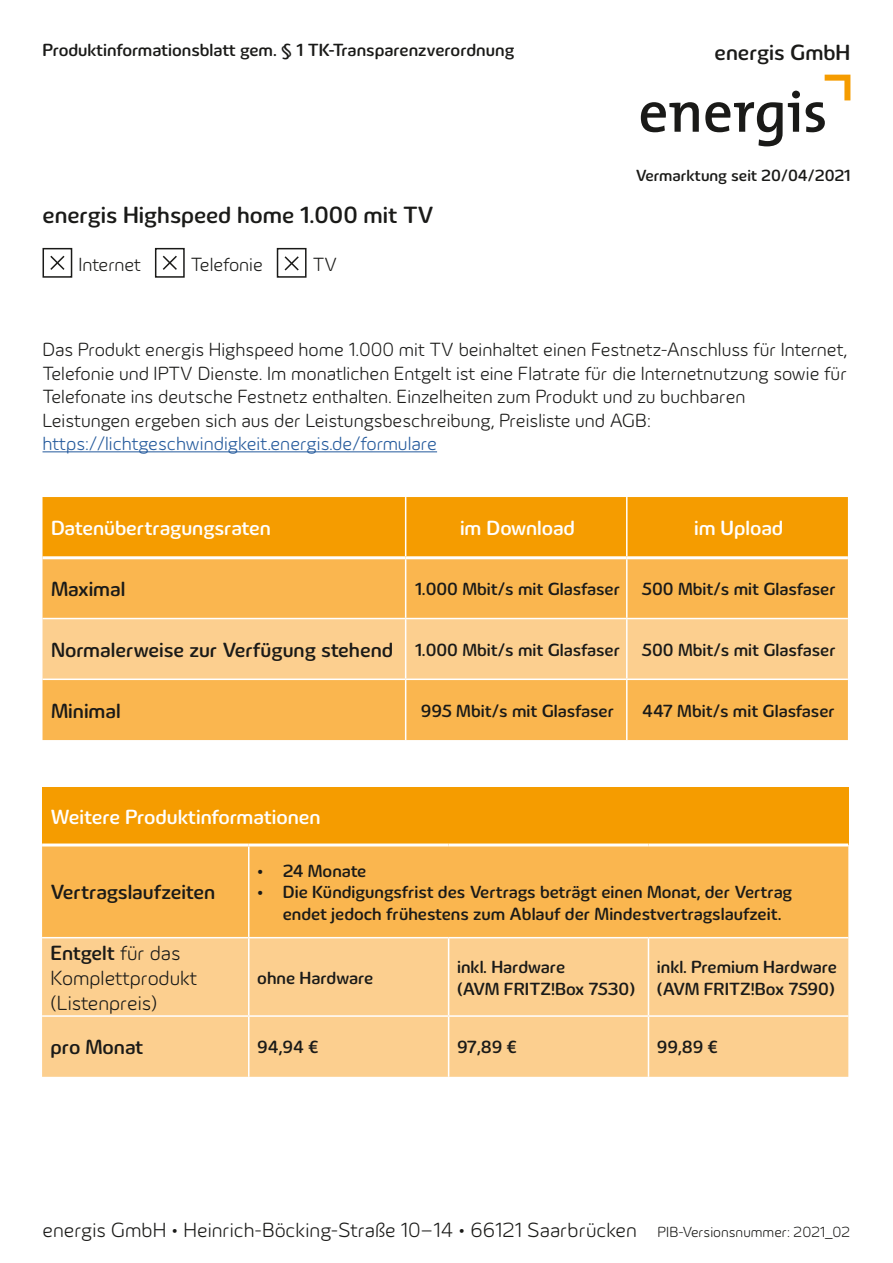
<style>
.page{position:relative;width:893px;height:1263px;background:#fff}
.page>*{position:absolute;margin:0;border:0;box-sizing:border-box;transform-origin:0 0}
.t1{font:500 24px "Innogy";color:#1a1a18}
.t2{font:500 22.5px "Innogy";color:#1a1a18}
.t3{font:300 21px/25.2px "Innogy";color:#1a1a18}
.t4{font:500 21px "Innogy";color:#fff}
.t5{font:500 21px "Innogy";color:#1a1a18}
.t6{font:300 19.5px/23.4px "Innogy";color:#1a1a18}
.t7{font:300 19.5px "Innogy";color:#245a9c}
.t8{font:300 19.5px "Innogy";letter-spacing:-.02em;color:#1a1a18}
.t9{font:500 18px/21.6px "Innogy";color:#1a1a18}
.t10{font:500 16.5px "Innogy";color:#1a1a18}
.s1{font-size:21px}
.s2{font-weight:500}
.s3{font-size:15px}
</style>
<div class="page">
<svg style="left:641px;top:75px;width:209px;height:71px"></svg>
<hr style="left:43px;top:451px;width:394px;height:1px;background:#245a9c">
<div style="left:43px;top:248px;width:29px;height:30px;border:2px solid #1a1a18"></div>
<div style="left:155px;top:248px;width:30px;height:30px;border:2px solid #1a1a18"></div>
<div style="left:277px;top:248px;width:30px;height:30px;border:2px solid #1a1a18"></div>
<svg style="left:50px;top:255px;width:15px;height:15px"></svg>
<svg style="left:162px;top:255px;width:15px;height:15px"></svg>
<svg style="left:284px;top:256px;width:15px;height:15px"></svg>
<div style="left:43px;top:497px;width:805px;height:59px;background:#f59c00"></div>
<div style="left:43px;top:559px;width:805px;height:181px;background:#fab64f"></div>
<div style="left:43px;top:619px;width:805px;height:59px;background:#fccf8f"></div>
<hr style="left:405px;top:497px;width:1px;height:59px;background:#fff">
<hr style="left:626px;top:497px;width:1px;height:59px;background:#fff">
<hr style="left:405px;top:559px;width:1px;height:59px;background:#fff">
<hr style="left:626px;top:559px;width:1px;height:59px;background:#fff">
<hr style="left:43px;top:618px;width:363px;height:1px;background:#fff">
<hr style="left:406px;top:618px;width:221px;height:1px;background:#fff">
<hr style="left:405px;top:619px;width:1px;height:59px;background:#fff">
<hr style="left:627px;top:618px;width:221px;height:1px;background:#fff">
<hr style="left:626px;top:619px;width:1px;height:59px;background:#fff">
<hr style="left:405px;top:680px;width:1px;height:60px;background:#fff">
<hr style="left:626px;top:680px;width:1px;height:60px;background:#fff">
<hr style="left:43px;top:678px;width:363px;height:2px;background:#fff">
<hr style="left:406px;top:678px;width:221px;height:2px;background:#fff">
<hr style="left:627px;top:678px;width:221px;height:2px;background:#fff">
<div style="left:42px;top:787px;width:806px;height:58px;background:#f59c00"></div>
<div style="left:42px;top:846px;width:806px;height:91px;background:#fab64f"></div>
<div style="left:42px;top:938px;width:806px;height:139px;background:#fccf8f"></div>
<hr style="left:248px;top:846px;width:1px;height:91px;background:#fff">
<hr style="left:248px;top:938px;width:1px;height:77px;background:#fff">
<hr style="left:448px;top:938px;width:1px;height:77px;background:#fff">
<hr style="left:248px;top:1017px;width:1px;height:60px;background:#fff">
<hr style="left:448px;top:1017px;width:1px;height:60px;background:#fff">
<hr style="left:648px;top:938px;width:1px;height:77px;background:#fff">
<hr style="left:42px;top:1015px;width:207px;height:2px;background:#fff">
<hr style="left:249px;top:1015px;width:200px;height:2px;background:#fff">
<hr style="left:449px;top:1015px;width:199px;height:2px;background:#fff">
<hr style="left:648px;top:1015px;width:200px;height:2px;background:#fff">
<hr style="left:648px;top:1017px;width:1px;height:60px;background:#fff">
<hr style="left:42px;top:843px;width:207px;height:3px;background:#fff">
<hr style="left:249px;top:843px;width:200px;height:3px;background:#fff">
<hr style="left:449px;top:843px;width:199px;height:3px;background:#fff">
<hr style="left:648px;top:843px;width:200px;height:3px;background:#fff">
<p class="t9" style="left:43px;top:39px;width:473px">Produktinformationsblatt gem. § 1 TK-Transparenzverordnung</p>
<p class="t2" style="left:714px;top:39px;width:137px">energis GmbH</p>
<h1 class="t1" style="left:43px;top:201px;width:393px">energis Highspeed home 1.000 mit TV</h1>
<p class="t8" style="left:78px;top:253px;width:64px">Internet</p>
<p class="t6" style="left:191px;top:252px;width:73px">Telefonie</p>
<p class="t6" style="left:313px;top:252px;width:26px">TV</p>
<p class="t10" style="left:636px;top:166px;width:216px">Vermarktung seit 20/04/2021</p>
<p class="t6" style="left:43px;top:338px;width:806px">Das Produkt energis Highspeed home 1.000 mit TV beinhaltet einen Festnetz-Anschluss für Internet, Telefonie und IPTV Dienste. Im monatlichen Entgelt ist eine Flatrate für die Internetnutzung sowie für Telefonate ins deutsche Festnetz enthalten. Einzelheiten zum Produkt und zu buchbaren<br>Leistungen ergeben sich aus der Leistungsbeschreibung, Preisliste und AGB:</p>
<p class="t7" style="left:43px;top:432px;width:396px">https://lichtgeschwindigkeit.energis.de/formulare</p>
<p class="t4" style="left:51px;top:516px;width:221px">Datenübertragungsraten</p>
<p class="t4" style="left:460px;top:516px;width:116px">im Download</p>
<p class="t4" style="left:694px;top:516px;width:91px">im Upload</p>
<p class="t5" style="left:51px;top:577px;width:76px">Maximal</p>
<p class="t9" style="left:415px;top:578px;width:422px">1.000 Mbit/s mit Glasfaser 500 Mbit/s mit Glasfaser</p>
<p class="t9" style="left:51px;top:639px;width:786px"><span class="s1">Normalerweise zur Verfügung stehend</span> 1.000 Mbit/s mit Glasfaser 500 Mbit/s mit Glasfaser</p>
<p class="t5" style="left:51px;top:698px;width:71px">Minimal</p>
<p class="t9" style="left:421px;top:700px;width:195px">995 Mbit/s mit Glasfaser</p>
<p class="t9" style="left:642px;top:700px;width:194px">447 Mbit/s mit Glasfaser</p>
<p class="t4" style="left:51px;top:805px;width:272px">Weitere Produktinformationen</p>
<p class="t5" style="left:51px;top:880px;width:166px">Vertragslaufzeiten</p>
<p class="t3" style="left:51px;top:940px;width:148px"><span class="s2">Entgelt</span> für das<br>Komplettprodukt (Listenpreis)</p>
<p class="t9" style="left:257px;top:860px;width:111px">• 24 Monate</p>
<p class="t9" style="left:283px;top:881px;width:511px;text-indent:-26px">• Die Kündigungsfrist des Vertrags beträgt einen Monat, der Vertrag endet jedoch frühestens zum Ablauf der Mindestvertragslaufzeit.</p>
<p class="t9" style="left:257px;top:967px;width:118px">ohne Hardware</p>
<p class="t9" style="left:457px;top:956px;width:180px">inkl. Hardware<br>(AVM FRITZ!Box 7530)</p>
<p class="t9" style="left:657px;top:956px;width:182px">inkl. Premium Hardware (AVM FRITZ!Box 7590)</p>
<p class="t5" style="left:51px;top:1035px;width:94px">pro Monat</p>
<p class="t9" style="left:257px;top:1036px;width:63px">94,94 €</p>
<p class="t9" style="left:457px;top:1036px;width:62px">97,89 €</p>
<p class="t9" style="left:657px;top:1036px;width:63px">99,89 €</p>
<p class="t3" style="left:43px;top:1218px;width:809px">energis GmbH • Heinrich-Böcking-Straße 10–14 • 66121 Saarbrücken <span class="s3">PIB-Versionsnummer: 2021_02</span></p>
</div>
